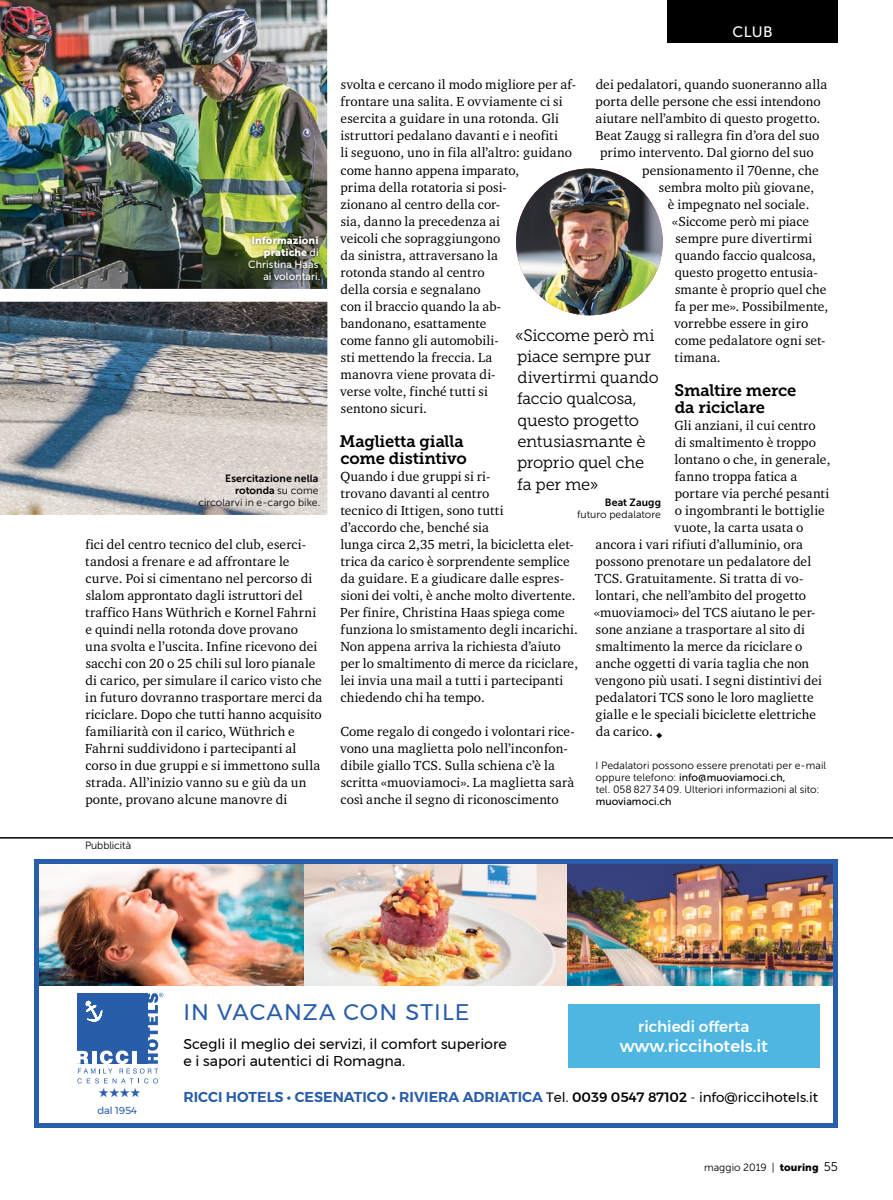
<style>
.page{position:relative;width:893px;height:1200px;background:#fff}
.page>*{position:absolute;margin:0;border:0;box-sizing:border-box;transform-origin:0 0}
.t1{font:22.5px "Montserrat";letter-spacing:.05em;color:#285da9}
.t2{font:16.5px/21.3px "Museo Slab 300";letter-spacing:-.015em;color:#000}
.t3{font:16.5px/17px "Museo Slab 700";letter-spacing:-.01em;color:#000}
.t4{font:500 16.5px "Montserrat";letter-spacing:-.005em;color:#fff}
.t5{font:500 15.15px "Montserrat";letter-spacing:-.005em;color:#fff}
.t6{font:15px "Museo Sans 500";color:#fff}
.t7{font:600 14.25px "Montserrat";color:#285da9}
.t8{font:14.25px/17.1px "Montserrat";color:#000}
.t9{font:13.5px/17px "Charter ITC Pro";letter-spacing:.01em;color:#000}
.t10{font:12.9px "Zapf Dingbats ITC";color:#285da9}
.t11{font:10.5px "Museo Sans 300";letter-spacing:.005em;color:#000}
.t12{font:10.5px "Museo Sans 500";letter-spacing:.01em;color:#000}
.t13{font:10.5px/12px "Museo Sans 700";letter-spacing:.01em;color:#000;text-align:right}
.t14{font:10.5px/12px "Museo Sans 500";letter-spacing:.005em;color:#fff;text-align:right}
.t15{font:10.5px/12px "Museo Sans 900";letter-spacing:.005em;color:#fff;text-align:right}
.t16{font:10.05px "Montserrat";letter-spacing:-.01em;color:#285da9}
.s1{font-family:"Museo Sans 500"}
.s2{font-family:"Museo Sans 300"}
.s3{font-weight:400;font-size:13.5px;color:#000}
.s4{font-weight:500;font-size:13.5px;color:#000}
.s5{font-family:"Museo Sans 900"}
.s6{font-size:12.75px}
</style>
<div class="page">
<img style="left:0;top:308px;width:327px;height:207px">
<img style="left:516px;top:168px;width:147px;height:147px;border-radius:73px">
<img style="left:0;top:0;width:328px;height:308px">
<img style="left:246px;top:233px;width:76px;height:50px">
<div style="left:668px;top:0;width:170px;height:43px;background:#000"></div>
<hr style="left:0;top:836px;width:893px;height:2px;background:#000">
<img style="left:304px;top:864px;width:263px;height:121px">
<img style="left:39px;top:864px;width:265px;height:121px">
<img style="left:567px;top:864px;width:266px;height:121px">
<svg style="left:77px;top:992px;width:86px;height:91px"></svg>
<div style="left:569px;top:1003px;width:251px;height:63px;background:#4eb6e1"></div>
<div style="left:34px;top:859px;width:804px;height:5px;background:#285da9"></div>
<div style="left:34px;top:859px;width:5px;height:265px;background:#285da9"></div>
<div style="left:833px;top:859px;width:5px;height:267px;background:#285da9"></div>
<div style="left:34px;top:1122px;width:804px;height:5px;background:#285da9"></div>
<p class="t15" style="left:252px;top:234px;width:69px">Informazioni pratiche <span class="s1">di</span></p>
<p class="t14" style="left:248px;top:258px;width:74px">Christina Haas ai volontari.</p>
<p class="t13" style="left:225px;top:472px;width:95px">Esercitazione nella rotonda <span class="s2">su come</span></p>
<p class="t11" style="left:198px;top:497px;width:123px">circolarvi in e-cargo bike.</p>
<p class="t9" style="left:85px;top:535px;width:239px">fici del centro tecnico del club, eserci&shy;tandosi a frenare e ad affrontare le curve. Poi si cimentano nel percorso di slalom approntato dagli istruttori del traffico Hans Wüthrich e Kornel Fahrni e quindi nella rotonda dove provano una svolta e l’uscita. Infine ricevono dei sacchi con 20 o 25 chili sul loro pianale di carico, per simulare il carico visto che in futuro dovranno trasportare merci da riciclare. Dopo che tutti hanno acquisito familiarità con il carico, Wüthrich e Fahrni suddividono i partecipanti al corso in due gruppi e si immettono sulla strada. All’inizio vanno su e giù da un ponte, provano alcune manovre di</p>
<p class="t11" style="left:85px;top:839px;width:48px">Pubblicità</p>
<p class="t6" style="left:732px;top:23px;width:42px">CLUB</p>
<p class="t9" style="left:340px;top:76px;width:237px">svolta e cercano il modo migliore per af&shy;frontare una salita. E ovviamente ci si esercita a guidare in una rotonda. Gli istruttori pedalano davanti e i neofiti<br>li seguono, uno in fila all’altro: guidano come hanno appena imparato,<br>prima della rotatoria si posi-<br>zionano al centro della cor-<br>sia, danno la precedenza ai<br>veicoli che sopraggiungono<br>da sinistra, attraversano la<br>rotonda stando al centro<br>della corsia e segnalano<br>con il braccio quando la ab-<br>bandonano, esattamente<br>come fanno gli automobili-<br>sti mettendo la freccia. La<br>manovra viene provata di-<br>verse volte, finché tutti si<br>sentono sicuri.</p>
<p class="t3" style="left:340px;top:432px;width:129px">Maglietta gialla come distintivo</p>
<p class="t9" style="left:340px;top:467px;width:239px">Quando i due gruppi si ri-<br>trovano davanti al centro<br>tecnico di Ittigen, sono tutti<br>d’accordo che, benché sia<br>lunga circa 2,35 metri, la bicicletta elet&shy;trica da carico è sorprendente semplice da guidare. E a giudicare dalle espres&shy;sioni dei volti, è anche molto divertente.<br>Per finire, Christina Haas spiega come funziona lo smistamento degli incarichi.<br>Non appena arriva la richiesta d’aiuto per lo smaltimento di merce da riciclare, lei invia una mail a tutti i partecipanti chiedendo chi ha tempo.</p>
<p class="t9" style="left:340px;top:722px;width:236px">Come regalo di congedo i volontari rice&shy;vono una maglietta polo nell’inconfon&shy;dibile giallo TCS. Sulla schiena c’è la scritta «muoviamoci». La maglietta sarà così anche il segno di riconoscimento</p>
<p class="t9" style="left:596px;top:76px;width:233px">dei pedalatori, quando suoneranno alla</p>
<p class="t9" style="left:596px;top:93px;width:227px">porta delle persone che essi intendono</p>
<p class="t9" style="left:596px;top:110px;width:226px">aiutare nell’ambito di questo progetto.</p>
<p class="t9" style="left:595px;top:127px;width:225px">Beat Zaugg si rallegra fin d’ora del suo</p>
<p class="t9" style="left:600px;top:144px;width:215px">primo intervento. Dal giorno del suo</p>
<p class="t9" style="left:642px;top:161px;width:178px">pensionamento il 70enne, che</p>
<p class="t9" style="left:659px;top:178px;width:157px">sembra molto più giovane,</p>
<p class="t9" style="left:668px;top:195px;width:143px">è impegnato nel sociale.</p>
<p class="t9" style="left:672px;top:212px;width:138px">«Siccome però mi piace</p>
<p class="t9" style="left:675px;top:229px;width:138px">sempre pure divertirmi</p>
<p class="t9" style="left:675px;top:246px;width:142px">quando faccio qualcosa,</p>
<p class="t9" style="left:675px;top:263px;width:144px">questo progetto entusia-</p>
<p class="t9" style="left:675px;top:280px;width:153px">smante è proprio quel che</p>
<p class="t9" style="left:675px;top:297px;width:155px">fa per me». Possibilmente,</p>
<p class="t9" style="left:674px;top:314px;width:136px">vorrebbe essere in giro</p>
<p class="t9" style="left:675px;top:331px;width:152px">come pedalatore ogni set-</p>
<p class="t9" style="left:675px;top:348px;width:48px">timana.</p>
<p class="t3" style="left:675px;top:381px;width:123px">Smaltire merce da riciclare</p>
<p class="t9" style="left:675px;top:416px;width:143px">Gli anziani, il cui centro</p>
<p class="t9" style="left:675px;top:433px;width:143px">di smaltimento è troppo</p>
<p class="t9" style="left:675px;top:450px;width:157px">lontano o che, in generale,</p>
<p class="t9" style="left:675px;top:467px;width:124px">fanno troppa fatica a</p>
<p class="t9" style="left:675px;top:484px;width:156px">portare via perché pesanti</p>
<p class="t9" style="left:675px;top:501px;width:151px">o ingombranti le bottiglie</p>
<p class="t9" style="left:674px;top:518px;width:131px">vuote, la carta usata o</p>
<p class="t9" style="left:596px;top:535px;width:209px">ancora i vari rifiuti d’alluminio, ora</p>
<p class="t9" style="left:596px;top:552px;width:217px">possono prenotare un pedalatore del</p>
<p class="t9" style="left:595px;top:569px;width:210px">TCS. Gratuitamente. Si tratta di vo-</p>
<p class="t9" style="left:595px;top:586px;width:212px">lontari, che nell’ambito del progetto</p>
<p class="t9" style="left:594px;top:603px;width:223px">«muoviamoci» del TCS aiutano le per-</p>
<p class="t9" style="left:596px;top:620px;width:211px">sone anziane a trasportare al sito di</p>
<p class="t9" style="left:596px;top:637px;width:208px">smaltimento la merce da riciclare o</p>
<p class="t9" style="left:596px;top:654px;width:215px">anche oggetti di varia taglia che non</p>
<p class="t9" style="left:595px;top:671px;width:228px">vengono più usati. I segni distintivi dei</p>
<p class="t9" style="left:596px;top:688px;width:220px">pedalatori TCS sono le loro magliette</p>
<p class="t9" style="left:595px;top:705px;width:222px">gialle e le speciali biciclette elettriche</p>
<p class="t9" style="left:596px;top:722px;width:69px">da carico. ◆</p>
<p class="t11" style="left:596px;top:759px;width:232px">I Pedalatori possono essere prenotati per e-mail</p>
<p class="t12" style="left:596px;top:771px;width:191px"><span class="s2">oppure telefono:</span> info@muoviamoci.ch,</p>
<p class="t11" style="left:596px;top:783px;width:225px">tel. 058 827 34 09. Ulteriori informazioni al sito:</p>
<p class="t12" style="left:596px;top:795px;width:77px">muoviamoci.ch</p>
<p class="t2" style="left:515px;top:324px;width:145px">«Siccome però mi piace sempre pur divertirmi quando faccio qualcosa, questo progetto entusiasmante è proprio quel che fa per me»</p>
<p class="t13" style="left:605px;top:496px;width:58px">Beat Zaugg</p>
<p class="t11" style="left:577px;top:508px;width:85px">futuro pedalatore</p>
<p class="t10" style="left:99px;top:1086px;width:44px">★★★★</p>
<p class="t16" style="left:97px;top:1101px;width:41px">dal 1954</p>
<h1 class="t1" style="left:184px;top:994px;width:288px">IN VACANZA CON STILE</h1>
<p class="t5" style="left:638px;top:1014px;width:113px">richiedi offerta</p>
<p class="t4" style="left:620px;top:1032px;width:150px">www.riccihotels.it</p>
<p class="t8" style="left:184px;top:1034px;width:325px">Scegli il meglio dei servizi, il comfort superiore e i sapori autentici di Romagna.</p>
<p class="t7" style="left:184px;top:1085px;width:636px">RICCI HOTELS • CESENATICO • RIVIERA ADRIATICA <span class="s3">Tel.</span> <span class="s4">0039 0547 87102</span> <span class="s3">- info@riccihotels.it</span></p>
<p class="t11" style="left:704px;top:1161px;width:135px">maggio 2019 | <span class="s5">touring</span> <span class="s6">55</span></p>
</div>
